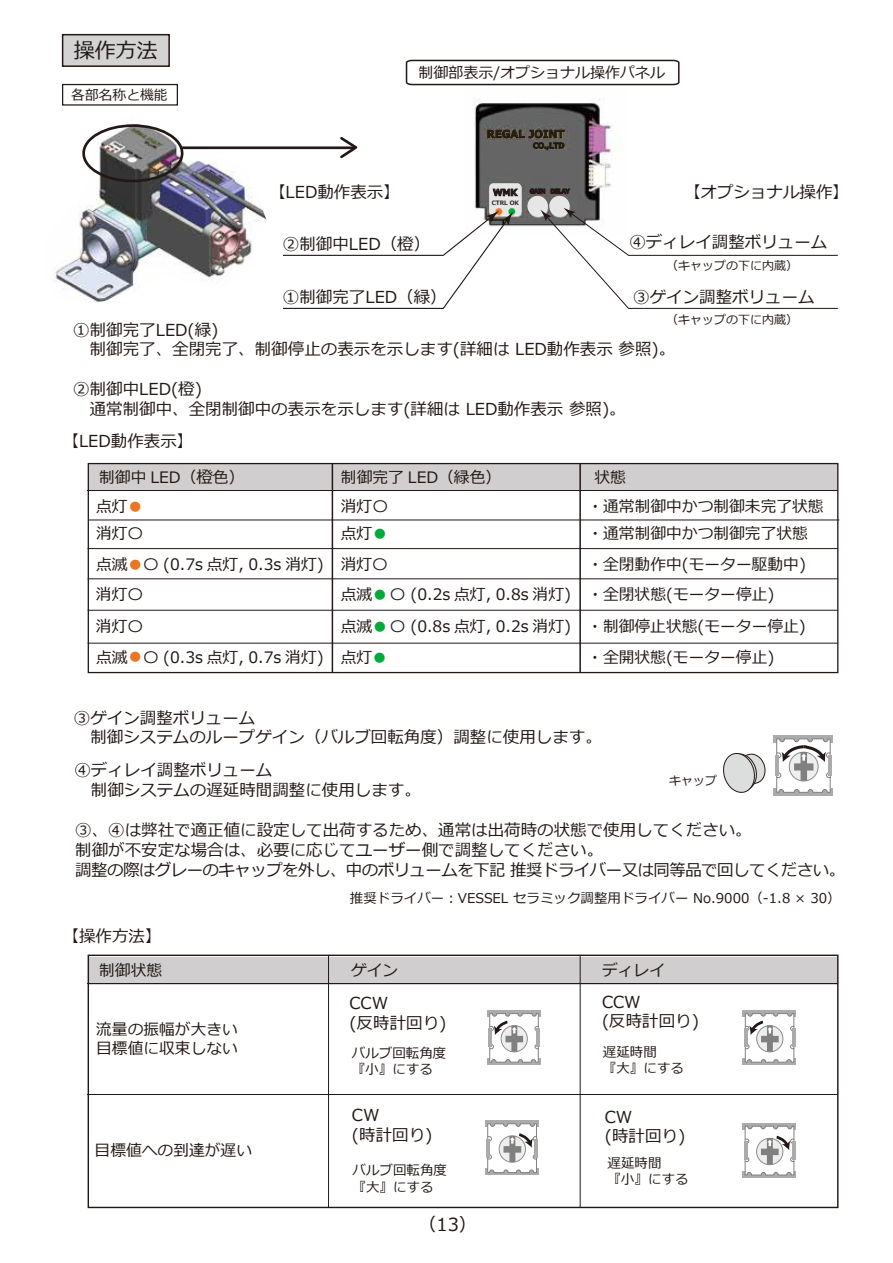
<style>
.page{position:relative;width:893px;height:1263px;background:#fff}
.page>*{position:absolute;margin:0;border:0;box-sizing:border-box;transform-origin:0 0}
.t1{font:21px "Meiryo";color:#221815}
.t2{font:18px "Meiryo";color:#221815}
.t3{font:16.5px/19.8px "Meiryo";color:#221815}
.t4{font:15.75px/18.9px "Meiryo";color:#221815}
.t5{font:15px "Meiryo";color:#221815}
.t6{font:13.8px "Meiryo";color:#221815}
.t7{font:13.5px/16.2px "Meiryo";color:#221815}
.t8{font:12px "Meiryo";color:#221815}
.t9{font:700 10.5px "Meiryo";letter-spacing:.025em;color:#221815}
.t10{font:10.35px "Meiryo";color:#ea7522}
.t11{font:700 9px "Meiryo";color:#221815}
.t12{font:700 6px "Meiryo";letter-spacing:-.01em;color:#221815}
.s1{color:#00aa3b}
.s2{font-size:16.5px}
.s3{color:#ea7522}
</style>
<div class="page">
<img style="left:474px;top:99px;width:139px;height:128px">
<img style="left:53px;top:124px;width:214px;height:179px">
<div style="left:62px;top:34px;width:108px;height:33px;background:#d3d3d4;border:2px solid #221815"></div>
<svg style="left:405px;top:59px;width:275px;height:27px"></svg>
<div style="left:82px;top:124px;width:101px;height:58px;border:3px solid #221815;border-radius:50%"></div>
<hr style="left:182px;top:146px;width:171px;height:3px;background:#221815">
<svg style="left:338px;top:137px;width:20px;height:22px"></svg>
<div style="left:62px;top:84px;width:116px;height:22px;background:#fff;border:1px solid #221815"></div>
<div style="left:89px;top:464px;width:749px;height:27px;background:#d0cece"></div>
<div style="left:89px;top:957px;width:749px;height:27px;background:#d0cece"></div>
<hr style="left:88px;top:491px;width:750px;height:1px;background:#221815">
<hr style="left:88px;top:983px;width:750px;height:1px;background:#221815">
<hr style="left:88px;top:1094px;width:750px;height:1px;background:#221815">
<div style="left:774px;top:735px;width:59px;height:7px;background:#acabab"></div>
<div style="left:774px;top:788px;width:59px;height:7px;background:#acabab"></div>
<hr style="left:828px;top:755px;width:4px;height:21px;background:#acabab">
<hr style="left:775px;top:755px;width:4px;height:21px;background:#acabab">
<svg style="left:776px;top:738px;width:55px;height:55px"></svg>
<svg style="left:723px;top:753px;width:43px;height:40px"></svg>
<div style="left:88px;top:463px;width:750px;height:210px;border:1px solid #221815"></div>
<div style="left:88px;top:954px;width:750px;height:254px;border:1px solid #221815"></div>
<div style="left:485px;top:1120px;width:54px;height:7px;background:#acabab"></div>
<div style="left:485px;top:1169px;width:54px;height:6px;background:#a9a8a8"></div>
<hr style="left:535px;top:1139px;width:3px;height:19px;background:#595757">
<svg style="left:487px;top:1123px;width:50px;height:50px"></svg>
<div style="left:742px;top:1123px;width:54px;height:6px;background:#acabab"></div>
<svg style="left:742px;top:1171px;width:54px;height:7px"></svg>
<hr style="left:792px;top:1141px;width:3px;height:19px;background:#595757">
<hr style="left:744px;top:1141px;width:3px;height:19px;background:#595757">
<svg style="left:745px;top:1126px;width:49px;height:49px"></svg>
<svg style="left:487px;top:129px;width:78px;height:21px;background:#58534a"></svg>
<div style="left:489px;top:183px;width:32px;height:32px;background:#e6e6e6;border-radius:4px"></div>
<svg style="left:493px;top:189px;width:25px;height:7px"></svg>
<svg style="left:530px;top:189px;width:15px;height:5px"></svg>
<svg style="left:551px;top:189px;width:19px;height:5px"></svg>
<svg style="left:283px;top:211px;width:230px;height:98px"></svg>
<div style="left:527px;top:196px;width:21px;height:20px;background:#e6e6e6;border-radius:50%"></div>
<div style="left:549px;top:196px;width:21px;height:20px;background:#e6e6e6;border-radius:50%"></div>
<svg style="left:540px;top:208px;width:298px;height:101px"></svg>
<hr style="left:89px;top:520px;width:750px;height:1px;background:#221815">
<hr style="left:88px;top:548px;width:750px;height:1px;background:#221815">
<hr style="left:88px;top:578px;width:750px;height:1px;background:#221815">
<hr style="left:88px;top:610px;width:750px;height:1px;background:#221815">
<hr style="left:88px;top:643px;width:750px;height:1px;background:#221815">
<hr style="left:332px;top:464px;width:1px;height:208px;background:#221815">
<hr style="left:328px;top:955px;width:1px;height:252px;background:#221815">
<hr style="left:580px;top:955px;width:1px;height:252px;background:#221815">
<hr style="left:579px;top:464px;width:2px;height:208px;background:#221815">
<div style="left:487px;top:1010px;width:54px;height:7px;background:#acabab"></div>
<svg style="left:487px;top:1058px;width:54px;height:7px"></svg>
<hr style="left:537px;top:1028px;width:3px;height:19px;background:#595757">
<svg style="left:489px;top:1013px;width:50px;height:49px"></svg>
<div style="left:743px;top:1010px;width:53px;height:7px;background:#acabab"></div>
<svg style="left:743px;top:1058px;width:53px;height:7px"></svg>
<hr style="left:792px;top:1028px;width:3px;height:19px;background:#595757">
<hr style="left:744px;top:1028px;width:3px;height:19px;background:#595757">
<svg style="left:745px;top:1013px;width:49px;height:49px"></svg>
<p class="t1" style="left:74px;top:36px;width:85px">操作方法</p>
<p class="t6" style="left:71px;top:85px;width:98px">各部名称と機能</p>
<p class="t5" style="left:418px;top:62px;width:248px">制御部表示/オプショナル操作パネル</p>
<p class="t9" style="left:487px;top:127px;width:79px">REGAL JOINT</p>
<p class="t3" style="left:269px;top:183px;width:132px">【LED動作表示】</p>
<p class="t3" style="left:684px;top:183px;width:167px">【オプショナル操作】</p>
<p class="t11" style="left:493px;top:186px;width:26px">WMK</p>
<p class="t12" style="left:492px;top:198px;width:29px">CTRL OK</p>
<p class="t10" style="left:494px;top:204px;width:25px">●<span class="s1">●</span></p>
<p class="t3" style="left:283px;top:235px;width:149px">②制御中LED（橙）</p>
<p class="t3" style="left:283px;top:288px;width:165px">①制御完了LED（緑）</p>
<p class="t3" style="left:629px;top:233px;width:199px">④ディレイ調整ボリューム</p>
<p class="t8" style="left:666px;top:257px;width:133px">（キャップの下に内蔵）</p>
<p class="t3" style="left:633px;top:288px;width:183px">③ゲイン調整ボリューム</p>
<p class="t3" style="left:73px;top:321px;width:603px">①制御完了LED(緑)<br>　制御完了、全閉完了、制御停止の表示を示します(詳細は LED動作表示 参照)。</p>
<p class="t3" style="left:73px;top:380px;width:554px">②制御中LED(橙)<br>　通常制御中、全閉制御中の表示を示します(詳細は LED動作表示 参照)。</p>
<p class="t3" style="left:63px;top:432px;width:132px">【LED動作表示】</p>
<p class="t4" style="left:99px;top:468px;width:147px">制御中 LED（<span class="s2">橙</span>色）</p>
<p class="t4" style="left:341px;top:468px;width:162px">制御完了 LED（緑色）</p>
<p class="t4" style="left:594px;top:468px;width:33px">状態</p>
<p class="t8" style="left:666px;top:311px;width:133px">（キャップの下に内蔵）</p>
<p class="t4" style="left:96px;top:497px;width:49px">点灯<span class="s3">●</span></p>
<p class="t4" style="left:341px;top:497px;width:49px">消灯〇</p>
<p class="t4" style="left:96px;top:525px;width:49px">消灯〇</p>
<p class="t4" style="left:341px;top:525px;width:49px">点灯<span class="s1">●</span></p>
<p class="t4" style="left:587px;top:497px;width:238px">・通常制御中かつ制御未完了状態</p>
<p class="t4" style="left:587px;top:525px;width:222px">・通常制御中かつ制御完了状態</p>
<p class="t4" style="left:96px;top:555px;width:229px">点滅<span class="s3">●</span>〇 (0.7s 点灯, 0.3s 消灯)</p>
<p class="t4" style="left:341px;top:555px;width:49px">消灯〇</p>
<p class="t4" style="left:587px;top:555px;width:220px">・全閉動作中(モーター駆動中)</p>
<p class="t4" style="left:96px;top:585px;width:49px">消灯〇</p>
<p class="t4" style="left:341px;top:585px;width:435px">点滅<span class="s1">●</span>〇 (0.2s 点灯, 0.8s 消灯) ・全閉状態(モーター停止)</p>
<p class="t4" style="left:96px;top:617px;width:49px">消灯〇</p>
<p class="t4" style="left:587px;top:611px;width:220px;line-height:32px;text-indent:-247px">点滅<span class="s1">●</span>〇 (0.8s 点灯, 0.2s 消灯) ・制御停止状態(モーター停止)・全開状態(モーター停止)</p>
<p class="t4" style="left:96px;top:649px;width:229px">点滅<span class="s3">●</span>〇 (0.3s 点灯, 0.7s 消灯)</p>
<p class="t4" style="left:341px;top:649px;width:49px">点灯<span class="s1">●</span></p>
<p class="t3" style="left:74px;top:708px;width:530px">③ゲイン調整ボリューム<br>　制御システムのループゲイン（バルブ回転角度）調整に使用します。</p>
<p class="t3" style="left:74px;top:761px;width:348px">④ディレイ調整ボリューム<br>　制御システムの遅延時間調整に使用します。</p>
<p class="t8" style="left:669px;top:772px;width:49px">キャップ</p>
<p class="t3" style="left:75px;top:821px;width:771px">③、④は弊社で適正値に設定して出荷するため、通常は出荷時の状態で使用してください。<br>制御が不安定な場合は、必要に応じてユーザー側で調整してください。<br>調整の際はグレーのキャップを外し、中のボリュームを下記 推奨ドライバー又は同等品で回してください。</p>
<p class="t3" style="left:63px;top:927px;width:101px">【操作方法】</p>
<p class="t4" style="left:99px;top:962px;width:64px">制御状態</p>
<p class="t4" style="left:96px;top:1020px;width:143px">流量の振幅が大きい目標値に収束しない</p>
<p class="t4" style="left:95px;top:1142px;width:159px">目標値への到達が遅い</p>
<p class="t7" style="left:350px;top:891px;width:492px">推奨ドライバー︓VESSEL セラミック調整用ドライバー No.9000（-1.8 × 30）</p>
<p class="t4" style="left:351px;top:962px;width:49px">ゲイン</p>
<p class="t4" style="left:602px;top:962px;width:64px">ディレイ</p>
<p class="t3" style="left:350px;top:994px;width:98px">CCW<br>(反時計回り)</p>
<p class="t3" style="left:602px;top:992px;width:98px">CCW<br>(反時計回り)</p>
<p class="t7" style="left:352px;top:1045px;width:96px">バルブ回転角度『小』にする</p>
<p class="t7" style="left:603px;top:1044px;width:82px">遅延時間<br>『大』にする</p>
<p class="t3" style="left:352px;top:1106px;width:82px">CW<br>(時計回り)</p>
<p class="t7" style="left:353px;top:1163px;width:96px">バルブ回転角度『大』にする</p>
<p class="t3" style="left:605px;top:1107px;width:82px">CW<br>(時計回り)</p>
<p class="t7" style="left:608px;top:1156px;width:82px">遅延時間<br>『小』にする</p>
<p class="t2" style="left:418px;top:1212px;width:60px">（13）</p>
</div>
